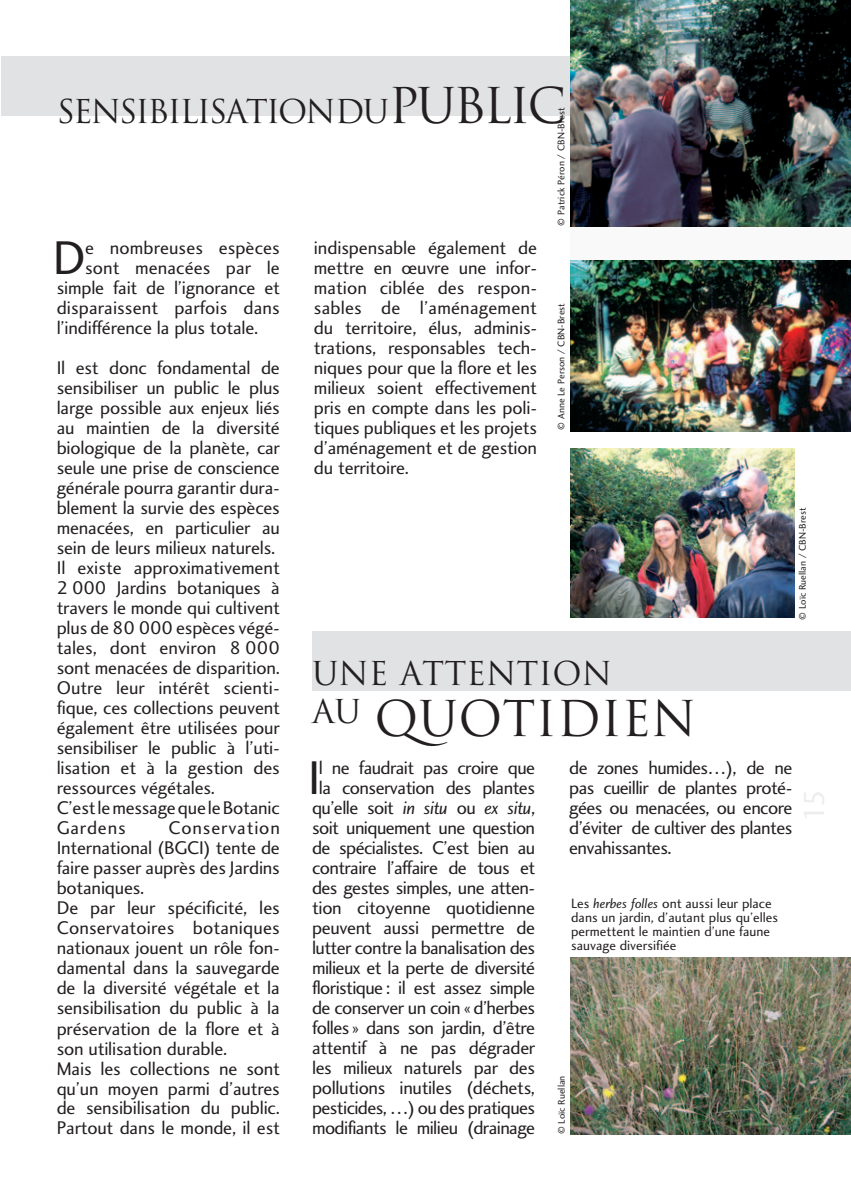
<style>
.page{position:relative;width:851px;height:1191px;background:#fff}
.page>*{position:absolute;margin:0;border:0;box-sizing:border-box;transform-origin:0 0}
.t1{font:49px "Charlotte Sans Book Plain";color:#231f20}
.t2{font:48px "Trajan";color:#231f20}
.t3{font:32px "Trajan";letter-spacing:-.06em;color:#231f20}
.t4{font:32px/38.4px "Trajan";color:#231f20}
.t5{font:19px/20px "Charlotte Sans Book Plain";letter-spacing:-.01em;color:#231f20}
.t6{font:19px/20px "Charlotte Sans Book Plain";letter-spacing:-.03em;color:#231f20;text-align:center}
.t7{font:14px/14px "Charlotte Sans Book Plain";color:#231f20}
.t8{font:10px "Charlotte Sans Book Plain";color:#231f20}
.s1{font-size:48px}
.s2{font-family:"Charlotte Sans Book Italic Plain"}
</style>
<div class="page">
<div style="left:570px;top:196px;width:280px;height:211px;background:#f9f9f9"></div>
<div style="left:1px;top:57px;width:849px;height:59px;background:#e1e2e4"></div>
<div style="left:312px;top:631px;width:538px;height:59px;background:#e1e2e4"></div>
<img style="left:570px;top:957px;width:280px;height:177px">
<img style="left:570px;top:0;width:280px;height:227px">
<img style="left:570px;top:448px;width:224px;height:169px">
<img style="left:570px;top:261px;width:280px;height:170px">
<h3 class="t3" style="left:57px;top:92px;width:510px">SENSIBILISATION DU <span class="s1">PUBLIC</span></h3>
<p class="t8" style="left:555px;top:225px;width:119px;rotate:-90deg">© Patrick Péron / CBN-Brest</p>
<h1 class="t1" style="left:53px;top:228px;width:34px">D</h1>
<p class="t5" style="left:85px;top:237px;width:196px">e nombreuses espèces</p>
<p class="t5" style="left:85px;top:257px;width:196px">sont menacées par le</p>
<p class="t5" style="left:57px;top:277px;width:224px">simple fait de l’ignorance et</p>
<p class="t5" style="left:57px;top:297px;width:224px">disparaissent parfois dans</p>
<p class="t5" style="left:57px;top:317px;width:203px">l’indifférence la plus totale.</p>
<p class="t5" style="left:57px;top:357px;width:225px">Il est donc fondamental de sensibiliser un public le plus large possible aux enjeux liés au maintien de la diversité biologique de la planète, car seule une prise de conscience générale pourra garantir dura&shy;blement la survie des espèces menacées, en particulier au sein de leurs milieux naturels.<br>Il existe approximativement<br>2 000 Jardins botaniques à travers le monde qui cultivent plus de 80 000 espèces végé&shy;tales, dont environ 8 000 sont menacées de disparition.<br>Outre leur intérêt scienti&shy;fique, ces collections peuvent également être utilisées pour sensibiliser le public à l’uti&shy;lisation et à la gestion des ressources végétales.<br>C’est le message que le Botanic<br>Gardens</p>
<p class="t5" style="left:57px;top:817px;width:225px;text-indent:112px">Conservation<br>International (BGCI) tente de faire passer auprès des Jardins botaniques.<br>De par leur spécificité, les<br>Conservatoires botaniques nationaux jouent un rôle fon&shy;damental dans la sauvegarde de la diversité végétale et la sensibilisation du public à la préservation de la flore et à son utilisation durable.<br>Mais les collections ne sont qu’un moyen parmi d’autres de sensibilisation du public.<br>Partout dans le monde, il est</p>
<p class="t5" style="left:314px;top:237px;width:225px;text-align:justify">indispensable également de mettre en œuvre une infor&shy;mation ciblée des respon&shy;sables de l’aménagement du territoire, élus, adminis&shy;trations, responsables tech&shy;niques pour que la flore et les milieux soient effectivement pris en compte dans les poli&shy;tiques publiques et les projets d’aménagement et de gestion du territoire.</p>
<p class="t8" style="left:555px;top:430px;width:128px;rotate:-90deg">© Anne Le Person / CBN-Brest</p>
<h3 class="t4" style="left:312px;top:654px;width:302px">UNE ATTENTION<br>AU</h3>
<h2 class="t2" style="left:374px;top:689px;width:324px">QUOTIDIEN</h2>
<p class="t8" style="left:796px;top:619px;width:114px;rotate:-90deg">© Loïc Ruellan / CBN-Brest</p>
<p class="t6" style="left:312px;top:757px;width:225px">l ne faudrait pas croire que la conservation des plantes qu’elle soit <span class="s2">in situ</span> ou <span class="s2">ex situ</span>, soit uniquement une question de spécialistes. C’est bien au contraire l’affaire de tous et des gestes simples, une atten&shy;tion citoyenne quotidienne peuvent aussi permettre de lutter contre la banalisation des milieux et la perte de diversité floristique : il est assez simple de conserver un coin « d’herbes folles » dans son jardin, d’être attentif à ne pas dégrader les milieux naturels par des pollutions inutiles (déchets, pesticides, …) ou des pratiques modifiants le milieu (drainage</p>
<p class="t5" style="left:569px;top:757px;width:225px;text-align:justify">de zones humides…), de ne pas cueillir de plantes proté&shy;gées ou menacées, ou encore d’éviter de cultiver des plantes envahissantes.</p>
<h1 class="t1" style="left:308px;top:748px;width:14px">I</h1>
<p class="t7" style="left:571px;top:896px;width:208px">Les <span class="s2">herbes folles</span> ont aussi leur place dans un jardin, d’autant plus qu’elles permettent le maintien d’une faune sauvage diversifiée</p>
<p class="t8" style="left:555px;top:1134px;width:60px;rotate:-90deg">© Loïc Ruellan</p>
</div>
